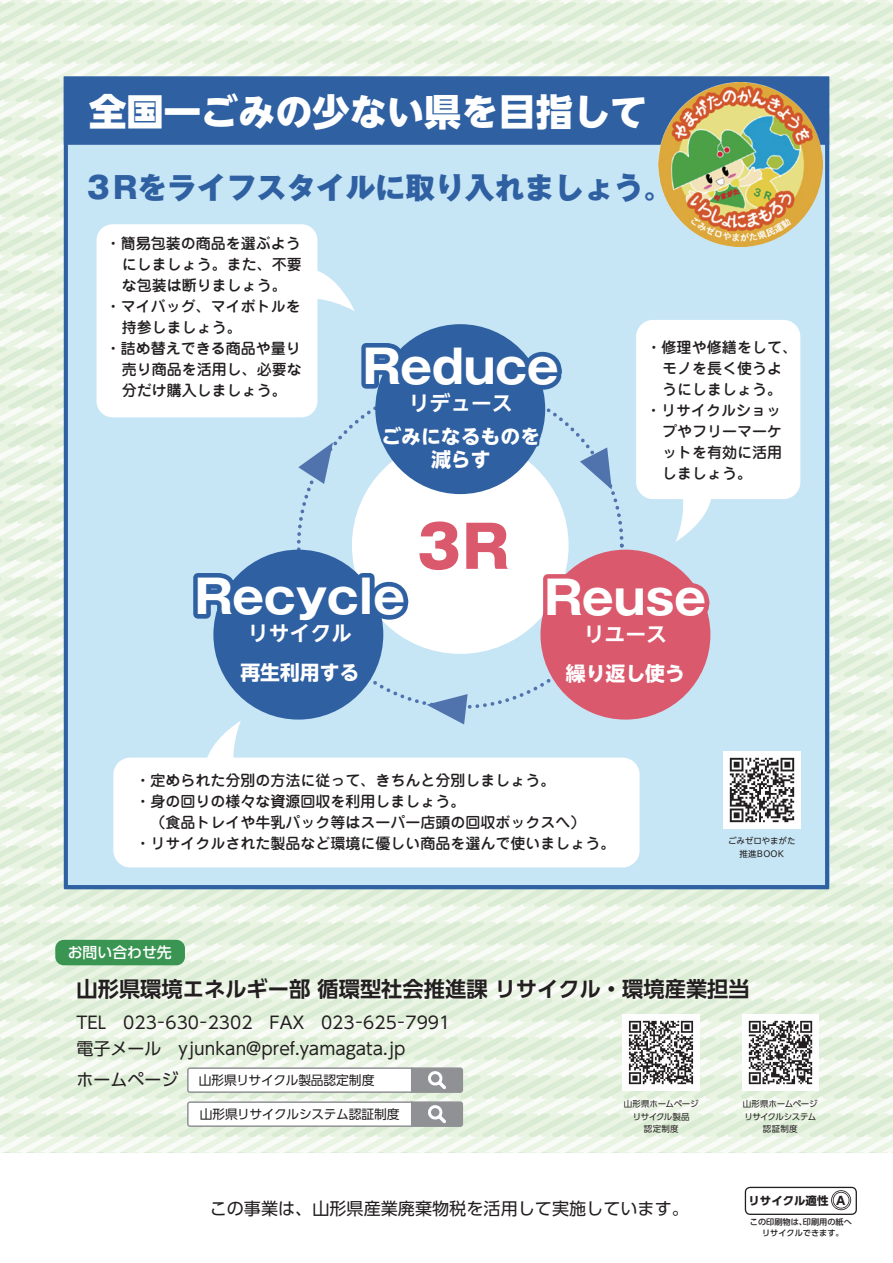
<style>
.page{position:relative;width:893px;height:1263px;background:#fff}
.page>*{position:absolute;margin:0;border:0;box-sizing:border-box;transform-origin:0 0}
.t1{font:800 57.3px "P Gothic MB101 Pr 6 N";color:#db596c}
.t2{font:700 46.2px "P Gothic MB101 Pr 6 N";color:#fff}
.t3{font:800 37.2px "PUD Shin Go NT Pr 6 N";color:#fff}
.t4{font:800 29.7px "P Gothic MB101 Pr 6 N";color:#2f60a2}
.t5{font:700 21.3px "UD Shin Go Pro De";color:#231f20}
.t6{font:700 20.85px "PUD Shin Go NT Pr 6 N De";color:#fff}
.t7{font:700 19.8px/23.9px "PUD Shin Go NT Pr 6 N";color:#fff;text-align:center}
.t8{font:17.1px "UD Shin Go Pro";color:#231f20}
.t9{font:16.95px/25.5px "UD Shin Go Pro";color:#231f20}
.t10{font:500 15px/21px "P Jun 34 Pro N";color:#231f20}
.t11{font:500 14.85px "UD Shin Go Pro";color:#fff}
.t12{font:12.75px "UD Shin Go Pro";letter-spacing:-.02em;color:#231f20}
.t13{font:700 11.4px "UD Shin Go Pro";color:#231f20}
.t14{font:8.55px/12.8px "UD Shin Go Pro";letter-spacing:-.035em;color:#231f20;text-align:center}
.t15{font:8.55px/12.8px "PUD Shin Go NT Pr 6 N";letter-spacing:.015em;color:#231f20;text-align:center}
.t16{font:500 8.1px/10.6px "UD Shin Go Pro";color:#231f20;text-align:center}
</style>
<div class="page">
<img style="left:0;top:0;width:893px;height:1152px">
<div style="left:64px;top:145px;width:765px;height:744px;background:#c6e5f5"></div>
<svg style="left:317px;top:269px;width:38px;height:42px"></svg>
<svg style="left:676px;top:499px;width:36px;height:43px"></svg>
<svg style="left:205px;top:721px;width:36px;height:37px"></svg>
<div style="left:97px;top:224px;width:220px;height:193px;background:#fff;border-radius:16px"></div>
<div style="left:636px;top:320px;width:164px;height:179px;background:#fff;border-radius:17px"></div>
<div style="left:113px;top:758px;width:527px;height:109px;background:#fff;border-radius:17px"></div>
<div style="left:352px;top:437px;width:217px;height:217px;background:#fff;border-radius:50%"></div>
<div style="left:375px;top:324px;width:170px;height:170px;background:#2f60a2;border-radius:50%"></div>
<div style="left:213px;top:550px;width:170px;height:169px;background:#2f60a2;border-radius:50%"></div>
<div style="left:540px;top:550px;width:170px;height:169px;background:#db596c;border-radius:50%"></div>
<svg style="left:353px;top:335px;width:216px;height:61px"></svg>
<svg style="left:379px;top:420px;width:166px;height:60px"></svg>
<svg style="left:535px;top:566px;width:182px;height:62px"></svg>
<svg style="left:560px;top:689px;width:128px;height:234px"></svg>
<svg style="left:185px;top:565px;width:224px;height:64px"></svg>
<svg style="left:298px;top:442px;width:35px;height:42px"></svg>
<svg style="left:580px;top:447px;width:32px;height:43px"></svg>
<svg style="left:426px;top:694px;width:42px;height:30px"></svg>
<div style="left:64px;top:77px;width:765px;height:68px;background:#2f60a2"></div>
<img style="left:723px;top:752px;width:77px;height:76px">
<img style="left:658px;top:82px;width:165px;height:164px">
<svg style="left:745px;top:1187px;width:112px;height:28px"></svg>
<div style="left:55px;top:940px;width:130px;height:25px;background:#3a9553;border-radius:9px"></div>
<svg style="left:187px;top:1067px;width:276px;height:26px"></svg>
<div style="left:431px;top:1074px;width:8px;height:8px;background:#909195;border-radius:50%"></div>
<svg style="left:187px;top:1101px;width:276px;height:26px"></svg>
<div style="left:431px;top:1108px;width:8px;height:8px;background:#909195;border-radius:50%"></div>
<img style="left:742px;top:1014px;width:77px;height:77px">
<img style="left:623px;top:1014px;width:76px;height:77px">
<h3 class="t3" style="left:89px;top:92px;width:560px">全国一ごみの少ない県を目指して</h3>
<h3 class="t4" style="left:83px;top:172px;width:591px">３Rをライフスタイルに取り入れましょう。</h3>
<p class="t10" style="left:106px;top:232px;width:196px">・簡易包装の商品を選ぶよう</p>
<p class="t10" style="left:122px;top:253px;width:181px">にしましょう。また、不要</p>
<p class="t10" style="left:122px;top:274px;width:166px">な包装は断りましょう。</p>
<p class="t10" style="left:106px;top:295px;width:196px">・マイバッグ、マイボトルを</p>
<p class="t10" style="left:122px;top:316px;width:121px">持参しましょう。</p>
<p class="t10" style="left:106px;top:337px;width:196px">・詰め替えできる商品や量り</p>
<p class="t10" style="left:122px;top:358px;width:181px">売り商品を活用し、必要な</p>
<p class="t10" style="left:122px;top:379px;width:166px">分だけ購入しましょう。</p>
<h2 class="t2" style="left:363px;top:341px;width:197px">Reduce</h2>
<h3 class="t6" style="left:409px;top:391px;width:105px">リデュース</h3>
<h3 class="t7" style="left:381px;top:425px;width:160px">ごみになるものを減らす</h3>
<h1 class="t1" style="left:410px;top:515px;width:100px">３R</h1>
<p class="t10" style="left:646px;top:336px;width:152px">・修理や修繕をして、</p>
<p class="t10" style="left:662px;top:357px;width:122px">モノを長く使うよ</p>
<p class="t10" style="left:662px;top:378px;width:122px">うにしましょう。</p>
<p class="t10" style="left:646px;top:399px;width:136px">・リサイクルショッ</p>
<p class="t10" style="left:662px;top:420px;width:122px">プやフリーマーケ</p>
<p class="t10" style="left:662px;top:441px;width:122px">ットを有効に活用</p>
<p class="t10" style="left:662px;top:462px;width:91px">しましょう。</p>
<h2 class="t2" style="left:195px;top:571px;width:212px">Recycle</h2>
<h3 class="t6" style="left:248px;top:621px;width:105px">リサイクル</h3>
<h3 class="t7" style="left:240px;top:661px;width:121px">再生利用する</h3>
<h2 class="t2" style="left:545px;top:572px;width:163px">Reuse</h2>
<h3 class="t6" style="left:584px;top:622px;width:85px">リユース</h3>
<h3 class="t7" style="left:566px;top:662px;width:121px">繰り返し使う</h3>
<p class="t10" style="left:135px;top:769px;width:482px">・定められた分別の方法に従って、きちんと分別しましょう。<br>・身の回りの様々な資源回収を利用しましょう。<br>　（食品トレイや牛乳パック等はスーパー店頭の回収ボックスへ）<br>・リサイクルされた製品など環境に優しい商品を選んで使いましょう。</p>
<p class="t11" style="left:68px;top:940px;width:106px">お問い合わせ先</p>
<p class="t15" style="left:728px;top:835px;width:69px">ごみゼロやまがた推進BOOK</p>
<h3 class="t5" style="left:77px;top:971px;width:675px">山形県環境エネルギー部 循環型社会推進課 リサイクル・環境産業担当</h3>
<p class="t9" style="left:77px;top:1010px;width:375px">TEL　023－630－2302　FAX　023－625－7991電子メール　yjunkan@pref.yamagata.jp</p>
<p class="t12" style="left:199px;top:1070px;width:215px">山形県リサイクル製品認定制度　　　</p>
<p class="t12" style="left:200px;top:1104px;width:201px">山形県リサイクルシステム認証制度</p>
<p class="t9" style="left:77px;top:1067px;width:104px">ホームページ</p>
<p class="t14" style="left:624px;top:1097px;width:76px">山形県ホームページリサイクル製品<br>認定制度</p>
<p class="t14" style="left:743px;top:1097px;width:76px">山形県ホームページリサイクルシステム認証制度</p>
<p class="t8" style="left:210px;top:1195px;width:481px">この事業は、山形県産業廃棄物税を活用して実施しています。</p>
<p class="t13" style="left:749px;top:1191px;width:98px">リサイクル適性 A</p>
<p class="t16" style="left:750px;top:1217px;width:103px">この印刷物は、印刷用の紙へリサイクルできます。</p>
</div>
